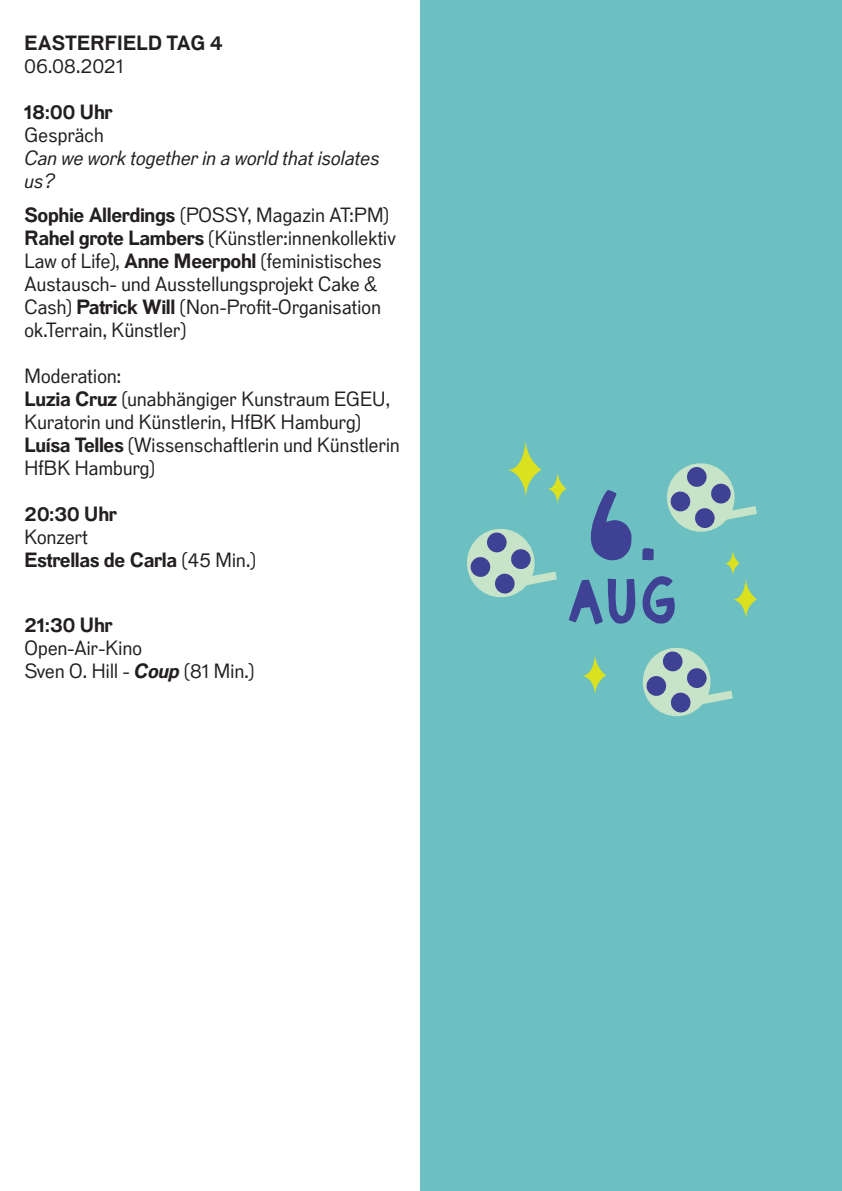
<style>
.page{position:relative;width:842px;height:1191px;background:#fff}
.page>*{position:absolute;margin:0;border:0;box-sizing:border-box;transform-origin:0 0}
.t1{font:122px "Public Beat";color:#3f4195}
.t2{font:81.2px "Public Beat";color:#3f4195}
.t3{font:20px/23px "Dada Grotesk";letter-spacing:-.02em;color:#231f20}
.t4{font:700 20px/23px "Dada Grotesk";letter-spacing:-.02em;color:#231f20}
.t5{font:italic 20px/23px "Dada Grotesk";letter-spacing:-.02em;color:#231f20}
.s1{font-weight:700}
.s2{font-weight:400}
.s3{font-weight:700;font-style:italic}
</style>
<div class="page">
<div style="left:421px;top:0;width:421px;height:1191px;background:#6cc0c1"></div>
<svg style="left:508px;top:441px;width:33px;height:56px"></svg>
<svg style="left:547px;top:472px;width:19px;height:32px"></svg>
<svg style="left:733px;top:579px;width:24px;height:40px"></svg>
<svg style="left:582px;top:655px;width:24px;height:40px"></svg>
<svg style="left:725px;top:550px;width:15px;height:25px"></svg>
<svg style="left:467px;top:529px;width:90px;height:69px"></svg>
<svg style="left:643px;top:647px;width:90px;height:70px"></svg>
<svg style="left:667px;top:463px;width:90px;height:69px"></svg>
<p class="t4" style="left:24px;top:32px;width:200px">EASTERFIELD TAG 4</p>
<p class="t3" style="left:24px;top:54px;width:101px">06.08.2021</p>
<p class="t4" style="left:24px;top:101px;width:90px">18:00 Uhr</p>
<p class="t3" style="left:24px;top:123px;width:81px">Gespräch</p>
<p class="t5" style="left:24px;top:146px;width:357px">Can we work together in a world that isolates us?</p>
<p class="t3" style="left:24px;top:203px;width:374px"><span class="s1">Sophie Allerdings</span> (POSSY, Magazin AT:PM)<br><span class="s1">Rahel grote Lambers</span> (Künstler:innenkollektiv Law of Life), <span class="s1">Anne Meerpohl</span> (feministisches Austausch- und Ausstellungsprojekt Cake &amp; Cash) <span class="s1">Patrick Will</span> (Non-Profit-Organisation ok.Terrain, Künstler)</p>
<p class="t3" style="left:24px;top:364px;width:377px">Moderation:<br><span class="s1">Luzia Cruz</span> (unabhängiger Kunstraum EGEU,<br>Kuratorin und Künstlerin, HfBK Hamburg)<br><span class="s1">Luísa Telles</span> (Wissenschaftlerin und Künstlerin<br>HfBK Hamburg)</p>
<p class="t4" style="left:24px;top:504px;width:95px">20:30 Uhr</p>
<p class="t4" style="left:24px;top:527px;width:234px"><span class="s2">Konzert<br></span>Estrellas de Carla <span class="s2">(45 Min.)</span></p>
<p class="t4" style="left:24px;top:614px;width:90px">21:30 Uhr</p>
<p class="t3" style="left:24px;top:636px;width:232px">Open-Air-Kino<br>Sven O. Hill - <span class="s3">Coup</span> (81 Min.)</p>
<h1 class="t1" style="left:585px;top:461px;width:76px">6.</h1>
<h2 class="t2" style="left:566px;top:557px;width:113px">AUG</h2>
</div>
